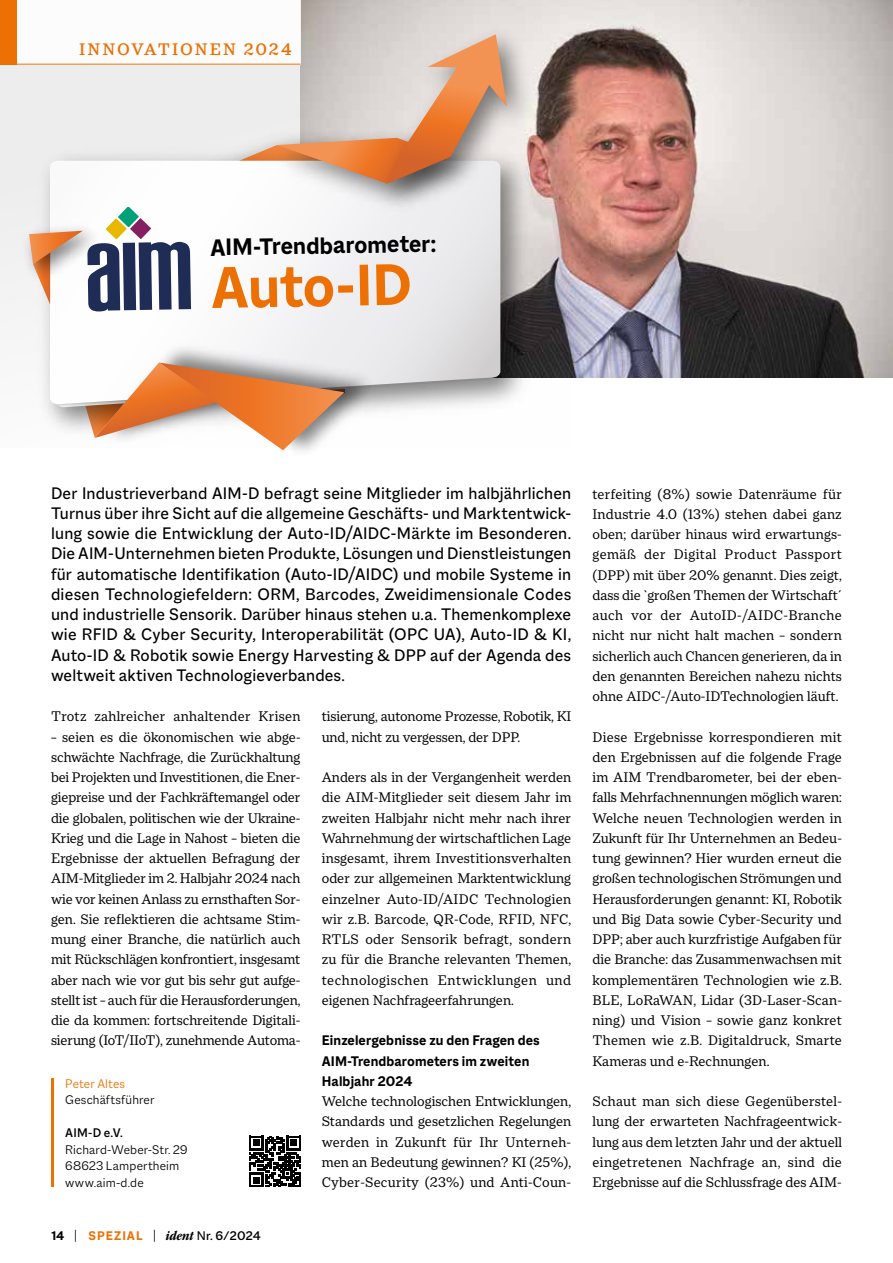
<style>
.page{position:relative;width:893px;height:1263px;background:#fff}
.page>*{position:absolute;margin:0;border:0;box-sizing:border-box;transform-origin:0 0}
.t1{font:700 63px "Macklin Sans";color:#ed7004}
.t2{font:700 25.5px "Macklin Sans";color:#000}
.t3{font:18px/20.2px "Macklin Sans";letter-spacing:.01em;color:#000;text-align:justify}
.t4{font:500 18px "Macklin Text";letter-spacing:.11em;color:#ed7004}
.t5{font:15px/20.2px "Macklin Text";color:#000;text-align:justify}
.t6{font:700 15px/20.2px "Macklin Sans";letter-spacing:.01em;color:#000}
.t7{font:15px "Macklin Text";letter-spacing:.02em;color:#000}
.t8{font:300 13.5px/16.5px "Macklin Sans";letter-spacing:.015em;color:#000}
.t9{font:500 13.5px "Macklin Sans";letter-spacing:.005em;color:#000}
.t10{font:300 13.5px "Macklin Sans";letter-spacing:.01em;color:#ed7004}
.s1{font-weight:700}
.s2{font-weight:300}
.s3{font-weight:700;color:#ed7004}
.s4{font-family:"ITC Garamond Std";font-weight:700;font-style:italic;font-stretch:condensed}
.s5{font-weight:400}
</style>
<div class="page">
<div style="left:0;top:0;width:571px;height:448px;background:#f6f6f6"></div>
<img style="left:301px;top:0;width:592px;height:377px">
<img style="left:46px;top:222px;width:494px;height:205px">
<svg style="left:50px;top:312px;width:450px;height:92px"></svg>
<img style="left:368px;top:15px;width:177px;height:207px">
<img style="left:94px;top:337px;width:291px;height:114px">
<svg style="left:83px;top:362px;width:261px;height:88px"></svg>
<svg style="left:29px;top:34px;width:478px;height:278px"></svg>
<div style="left:0;top:0;width:300px;height:65px;background:#fff"></div>
<div style="left:0;top:0;width:17px;height:65px;background:#ed7004"></div>
<hr style="left:0;top:64px;width:300px;height:1px;background:#ed7004">
<hr style="left:51px;top:1078px;width:3px;height:109px;background:#ed7004">
<svg style="left:249px;top:1136px;width:51px;height:51px"></svg>
<p class="t4" style="left:79px;top:39px;width:131px">INNOVATIONEN</p>
<p class="t4" style="left:244px;top:39px;width:50px">2024</p>
<h2 class="t2" style="left:210px;top:232px;width:227px;rotate:-1deg">AIM-Trendbarometer:</h2>
<h1 class="t1" style="left:210px;top:251px;width:203px;rotate:-1deg">Auto-ID</h1>
<p class="t3" style="left:51px;top:482px;width:522px">Der Industrieverband AIM-D befragt seine Mitglieder im halbjährlichen Turnus über ihre Sicht auf die allgemeine Geschäfts- und Marktentwick&shy;lung sowie die Entwicklung der Auto-ID/AIDC-Märkte im Besonderen.<br>Die AIM-Unternehmen bieten Produkte, Lösungen und Dienstleistungen für automatische Identifikation (Auto-ID/AIDC) und mobile Systeme in diesen Technologiefeldern: ORM, Barcodes, Zweidimensionale Codes und industrielle Sensorik. Darüber hinaus stehen u.a. Themenkomplexe wie RFID &amp; Cyber Security, Interoperabilität (OPC UA), Auto-ID &amp; KI, Auto-ID &amp; Robotik sowie Energy Harvesting &amp; DPP auf der Agenda des weltweit aktiven Technologieverbandes.</p>
<p class="t7" style="left:51px;top:708px;width:251px">Trotz zahlreicher anhaltender Krisen</p>
<p class="t5" style="left:51px;top:726px;width:251px">– seien es die ökonomischen wie abge&shy;schwächte Nachfrage, die Zurückhaltung bei Projekten und Investitionen, die Ener&shy;giepreise und der Fachkräftemangel oder die globalen, politischen wie der Ukraine-Krieg und die Lage in Nahost – bieten die Ergebnisse der aktuellen Befragung der AIM-Mitglieder im 2. Halbjahr 2024 nach wie vor keinen Anlass zu ernsthaften Sor&shy;gen. Sie reflektieren die achtsame Stim&shy;mung einer Branche, die natürlich auch mit Rückschlägen konfrontiert, insgesamt aber nach wie vor gut bis sehr gut aufge&shy;stellt ist – auch für die Herausforderungen, die da kommen: fortschreitende Digitali&shy;sierung (IoT/IIoT), zunehmende Automa-</p>
<p class="t5" style="left:322px;top:706px;width:251px">tisierung, autonome Prozesse, Robotik, KI und, nicht zu vergessen, der DPP.</p>
<p class="t5" style="left:322px;top:767px;width:251px">Anders als in der Vergangenheit werden die AIM-Mitglieder seit diesem Jahr im zweiten Halbjahr nicht mehr nach ihrer Wahrnehmung der wirtschaftlichen Lage insgesamt, ihrem Investitionsverhalten oder zur allgemeinen Marktentwicklung einzelner Auto-ID/AIDC Technologien wir z.B. Barcode, QR-Code, RFID, NFC, RTLS oder Sensorik befragt, sondern zu für die Branche relevanten Themen, technologischen Entwicklungen und eigenen Nachfrageerfahrungen.</p>
<p class="t6" style="left:322px;top:1030px;width:220px">Einzelergebnisse zu den Fragen des<br>AIM-Trendbarometers im zweiten<br>Halbjahr 2024</p>
<p class="t5" style="left:322px;top:1091px;width:251px">Welche technologischen Entwicklungen, Standards und gesetzlichen Regelungen werden in Zukunft für Ihr Unterneh&shy;men an Bedeutung gewinnen? KI (25%), Cyber-Security (23%) und Anti-Coun-</p>
<p class="t10" style="left:65px;top:1076px;width:61px">Peter Altes</p>
<p class="t8" style="left:65px;top:1092px;width:91px">Geschäftsführer</p>
<p class="t9" style="left:65px;top:1125px;width:59px">AIM-D e.V.</p>
<p class="t8" style="left:65px;top:1141px;width:124px">Richard-Weber-Str. 29<br>68623 Lampertheim www.aim-d.de</p>
<p class="t9" style="left:51px;top:1228px;width:211px"><span class="s1">14</span> <span class="s2">|</span> <span class="s3">SPEZIAL</span> <span class="s2">|</span> <span class="s4">ident</span> <span class="s5">N</span>r. 6∕2024</p>
<p class="t5" style="left:592px;top:483px;width:251px">terfeiting (8%) sowie Datenräume für Industrie 4.0 (13%) stehen dabei ganz oben; darüber hinaus wird erwartungs&shy;gemäß der Digital Product Passport (DPP) mit über 20% genannt. Dies zeigt, dass die `großen Themen der Wirtschaft´ auch vor der AutoID-/AIDC-Branche nicht nur nicht halt machen – sondern sicherlich auch Chancen generieren, da in den genannten Bereichen nahezu nichts ohne AIDC-/Auto-IDTechnologien läuft.</p>
<p class="t5" style="left:592px;top:726px;width:251px">Diese Ergebnisse korrespondieren mit den Ergebnissen auf die folgende Frage im AIM Trendbarometer, bei der eben&shy;falls Mehrfachnennungen möglich waren:<br>Welche neuen Technologien werden in Zukunft für Ihr Unternehmen an Bedeu&shy;tung gewinnen? Hier wurden erneut die großen technologischen Strömungen und Herausforderungen genannt: KI, Robotik und Big Data sowie Cyber-Security und DPP; aber auch kurzfristige Aufgaben für die Branche: das Zusammenwachsen mit komplementären Technologien wie z.B.<br>BLE, LoRaWAN, Lidar (3D-Laser-Scan&shy;ning) und Vision – sowie ganz konkret Themen wie z.B. Digitaldruck, Smarte Kameras und e-Rechnungen.</p>
<p class="t5" style="left:592px;top:1091px;width:251px">Schaut man sich diese Gegenüberstel&shy;lung der erwarteten Nachfrageentwick&shy;lung aus dem letzten Jahr und der aktuell eingetretenen Nachfrage an, sind die Ergebnisse auf die Schlussfrage des AIM-</p>
</div>
